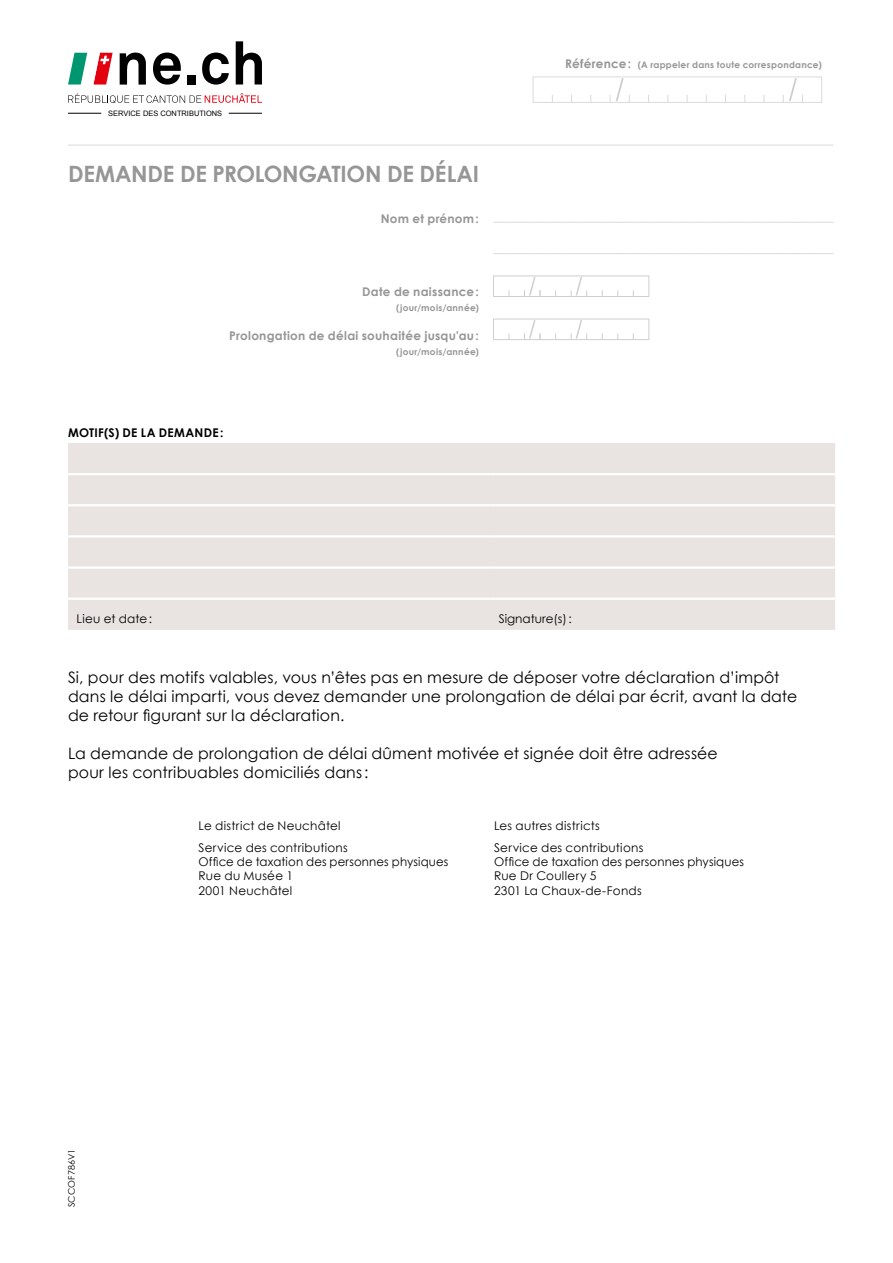
<style>
.page{position:relative;width:893px;height:1263px;background:#fff}
.page>*{position:absolute;margin:0;border:0;box-sizing:border-box;transform-origin:0 0}
.t1{font:700 22.5px "Century Gothic";letter-spacing:-.01em;color:#969696}
.TEXTE_COURANT{font:15.75px "Century Gothic";letter-spacing:.01em;color:#000}
.TEXTE_COURANT-2{font:12px "Century Gothic";letter-spacing:.015em;color:#000}
.TEXTE_TABLEAU{font:700 12px "Century Gothic";letter-spacing:.02em;color:#969696}
.SOUS-TITRE_TABLEAU{font:700 12px "Century Gothic";letter-spacing:.025em;color:#000}
.SOUS-TITRE_TABLEAU-2{font:12px "Century Gothic";letter-spacing:.015em;color:#000}
.TEXTE_TABLEAU-2{font:700 9px "Century Gothic";letter-spacing:.03em;color:#969696}
.TEXTE_TABLEAU-3{font:9px "Century Gothic";letter-spacing:.01em;color:#000}
.t2{font:7.5px "Arial";color:#000}
.s1{font-size:12px}
</style>
<div class="page">
<div style="left:533px;top:77px;width:289px;height:26px;border:1px solid #d9dada"></div>
<svg style="left:610px;top:78px;width:20px;height:24px"></svg>
<svg style="left:783px;top:78px;width:20px;height:24px"></svg>
<div style="left:68px;top:443px;width:767px;height:187px;background:#e9e4e2"></div>
<hr style="left:68px;top:473px;width:422px;height:2px;background:#fff">
<hr style="left:490px;top:473px;width:345px;height:2px;background:#fff">
<hr style="left:68px;top:504px;width:422px;height:2px;background:#fff">
<hr style="left:490px;top:504px;width:345px;height:2px;background:#fff">
<hr style="left:68px;top:535px;width:422px;height:2px;background:#fff">
<hr style="left:490px;top:535px;width:345px;height:2px;background:#fff">
<hr style="left:68px;top:566px;width:422px;height:3px;background:#fff">
<hr style="left:490px;top:566px;width:345px;height:3px;background:#fff">
<hr style="left:68px;top:597px;width:422px;height:3px;background:#fff">
<hr style="left:490px;top:597px;width:345px;height:3px;background:#fff">
<svg style="left:571px;top:277px;width:16px;height:20px"></svg>
<svg style="left:524px;top:277px;width:17px;height:20px"></svg>
<svg style="left:571px;top:320px;width:16px;height:20px"></svg>
<svg style="left:524px;top:320px;width:17px;height:20px"></svg>
<hr style="left:68px;top:145px;width:765px;height:1px;background:#d9dada">
<svg style="left:120px;top:53px;width:26px;height:32px"></svg>
<svg style="left:153px;top:53px;width:28px;height:32px"></svg>
<div style="left:187px;top:75px;width:9px;height:9px;background:#000"></div>
<svg style="left:202px;top:53px;width:27px;height:32px"></svg>
<svg style="left:236px;top:41px;width:26px;height:43px"></svg>
<svg style="left:68px;top:93px;width:194px;height:10px"></svg>
<svg style="left:68px;top:53px;width:45px;height:32px"></svg>
<hr style="left:68px;top:113px;width:33px;height:1px;background:#000">
<hr style="left:229px;top:113px;width:33px;height:1px;background:#000">
<svg style="left:494px;top:222px;width:340px;height:1px"></svg>
<svg style="left:494px;top:253px;width:340px;height:1px"></svg>
<p class="t2" style="left:108px;top:108px;width:115px">SERVICE DES CONTRIBUTIONS</p>
<p class="t1" style="left:68px;top:160px;width:412px">DEMANDE DE PROLONGATION DE DÉLAI</p>
<p class="TEXTE_TABLEAU" style="left:381px;top:211px;width:100px">Nom et prénom:</p>
<p class="TEXTE_TABLEAU" style="left:362px;top:284px;width:118px">Date de naissance:</p>
<p class="TEXTE_TABLEAU-2" style="left:396px;top:302px;width:84px">(jour/mois/année)</p>
<p class="TEXTE_TABLEAU" style="left:229px;top:328px;width:251px">Prolongation de délai souhaitée jusqu'au:</p>
<p class="TEXTE_TABLEAU-2" style="left:396px;top:346px;width:84px">(jour/mois/année)</p>
<p class="SOUS-TITRE_TABLEAU" style="left:68px;top:425px;width:157px">MOTIF(S) DE LA DEMAN DE:</p>
<p class="TEXTE_TABLEAU-2" style="left:565px;top:59px;width:258px"><span class="s1">Référence:</span> (A rappeler dans toute correspondance)</p>
<p class="SOUS-TITRE_TABLEAU-2" style="left:77px;top:612px;width:77px">Lieu et date:</p>
<p class="TEXTE_COURANT-2" style="left:499px;top:612px;width:75px">Signature(s):</p>
<p class="TEXTE_COURANT" style="left:68px;top:668px;width:713px">Si, pour des motifs valables, vous n’êtes pas en mesure de déposer votre déclaration d’impôt</p>
<p class="TEXTE_COURANT" style="left:68px;top:687px;width:731px">dans le délai imparti, vous devez demander une prolongation de délai par écrit, avant la date</p>
<p class="TEXTE_COURANT" style="left:68px;top:706px;width:278px">de retour figurant sur la déclaration.</p>
<p class="TEXTE_COURANT" style="left:68px;top:744px;width:651px">La demande de prolongation de délai dûment motivée et signée doit être adressée</p>
<p class="TEXTE_COURANT" style="left:68px;top:762px;width:302px">pour les contribuables domiciliés dans:</p>
<p class="TEXTE_TABLEAU-3" style="left:66px;top:1207px;width:60px;rotate:-90deg">SCCOF786V1</p>
<p class="TEXTE_COURANT-2" style="left:199px;top:818px;width:143px">Le district de Neuchâtel</p>
<p class="TEXTE_COURANT-2" style="left:494px;top:818px;width:107px">Les autres districts</p>
<p class="TEXTE_COURANT-2" style="left:199px;top:840px;width:151px">Service des contributions</p>
<p class="TEXTE_COURANT-2" style="left:494px;top:840px;width:151px">Service des contributions</p>
<p class="TEXTE_COURANT-2" style="left:199px;top:854px;width:251px">Office de taxation des personnes physiques</p>
<p class="TEXTE_COURANT-2" style="left:494px;top:854px;width:251px">Office de taxation des personnes physiques</p>
<p class="TEXTE_COURANT-2" style="left:199px;top:869px;width:96px">Rue du Musée 1</p>
<p class="TEXTE_COURANT-2" style="left:494px;top:869px;width:104px">Rue Dr Coullery 5</p>
<p class="TEXTE_COURANT-2" style="left:199px;top:883px;width:95px">2001 Neuchâtel</p>
<p class="TEXTE_COURANT-2" style="left:494px;top:883px;width:149px">2301 La Chaux-de-Fonds</p>
</div>
